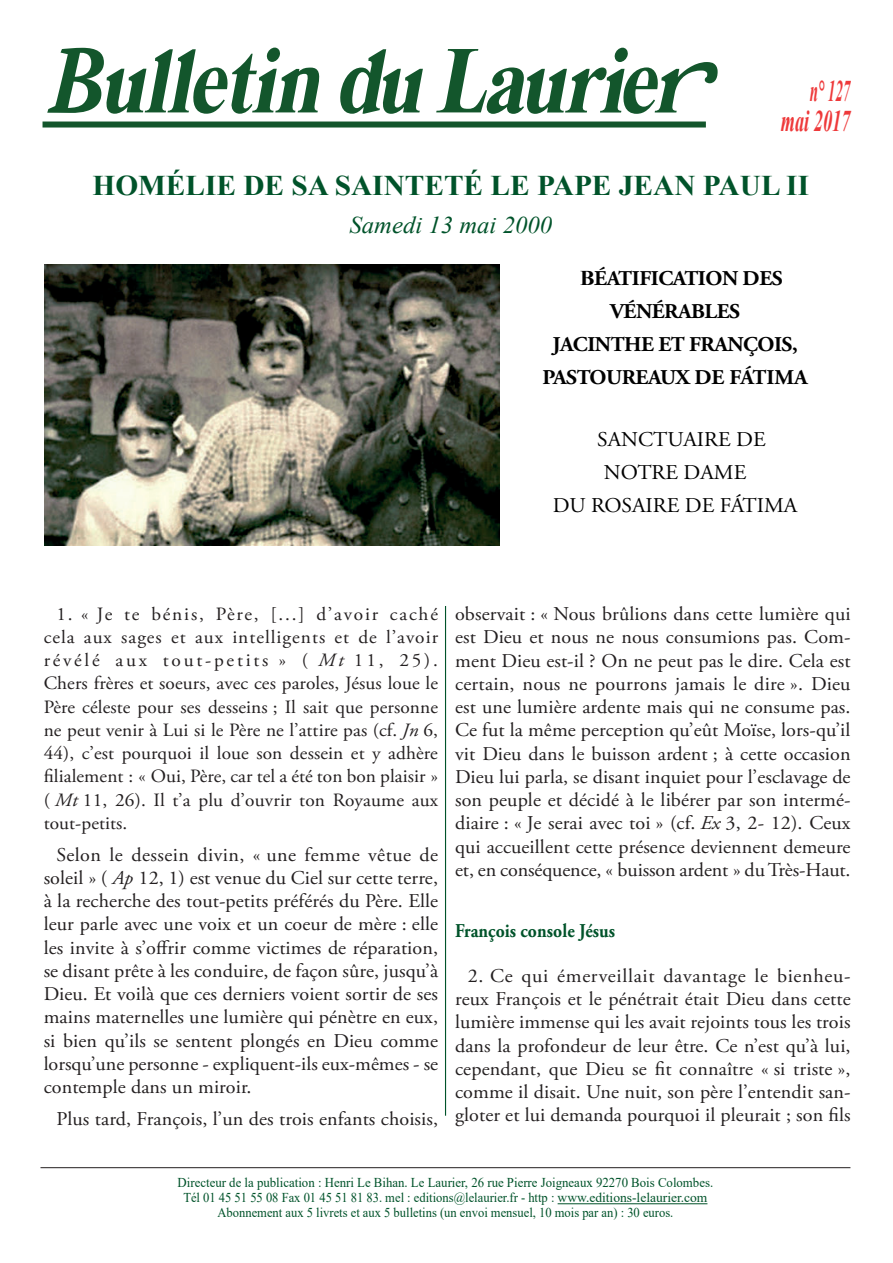
<style>
.page{position:relative;width:893px;height:1263px;background:#fff}
.page>*{position:absolute;margin:0;border:0;box-sizing:border-box;transform-origin:0 0}
.t1{font:italic 700 30px/30px "Times New Roman";color:#ee393a;text-align:right;scale:.5 1}
.t2{font:700 28.5px "Times New Roman";color:#00532a}
.t3{font:italic 24px "Times New Roman";color:#00532a}
.t4{font:700 21px "Adobe Garamond Pro";letter-spacing:-.02em;color:#000}
.t5{font:21px "Adobe Garamond Pro";color:#000}
.t6{font:19.5px/23.2px "Adobe Garamond Pro";letter-spacing:.005em;color:#231f20;text-align:justify}
.t7{font:700 19.5px "Adobe Garamond Pro";letter-spacing:.005em;color:#00532a;scale:.9 1}
.t8{font:18.75px/23.2px "Adobe Garamond Pro";letter-spacing:.005em;color:#231f20;text-align:justify}
.t9{font:13.5px/15px "Times New Roman";color:#00532a;text-align:center;scale:.95 1}
.s1{font-family:"Times New Roman"}
.s2{font-style:italic}
</style>
<div class="page">
<hr style="left:558px;top:1203px;width:149px;height:1px;background:#00532a">
<hr style="left:40px;top:1167px;width:810px;height:1px;background:#231f20">
<div style="left:43px;top:122px;width:663px;height:6px;background:#13562c"></div>
<svg style="left:436px;top:48px;width:282px;height:66px"></svg>
<svg style="left:340px;top:49px;width:83px;height:65px"></svg>
<svg style="left:47px;top:48px;width:273px;height:66px"></svg>
<hr style="left:445px;top:606px;width:1px;height:510px;background:#00532a">
<img style="left:44px;top:265px;width:456px;height:281px">
<h1 class="t1" style="left:781px;top:75px;width:141px">n° 127 mai 2017</h1>
<h2 class="t2" style="left:92px;top:165px;width:718px">HOMÉLIE DE SA SAINTETÉ LE PAPE JEAN PAUL II</h2>
<p class="t3" style="left:350px;top:208px;width:204px">Samedi 13 mai 2000</p>
<p class="t4" style="left:580px;top:266px;width:204px"><span class="s1">B</span>ÉATIFICATION DES</p>
<p class="t4" style="left:610px;top:299px;width:131px">VÉNÉRABLES</p>
<p class="t4" style="left:552px;top:332px;width:247px">JACINTHE ET FRANÇOIS,</p>
<p class="t4" style="left:543px;top:365px;width:266px">PASTOUREAUX DE FÁTIMA</p>
<p class="t5" style="left:597px;top:427px;width:170px">SANCTUAIRE DE</p>
<p class="t5" style="left:604px;top:460px;width:144px">NOTRE DAME</p>
<p class="t5" style="left:553px;top:493px;width:246px">DU ROSAIRE DE FÁTIMA</p>
<p class="t8" style="left:44px;top:603px;width:396px;text-indent:13px">1. « Je te bénis, Père, [...] d’avoir caché cela aux sages et aux intelligents et de l’avoir révélé aux tout-petits » ( <span class="s2">Mt</span> 11, 25).<br>Chers frères et soeurs, avec ces paroles, Jésus loue le Père céleste pour ses desseins ; Il sait que personne ne peut venir à Lui si le Père ne l’attire pas (cf. <span class="s2">Jn</span> 6, 44), c’est pourquoi il loue son dessein et y adhère filialement : « Oui, Père, car tel a été ton bon plaisir » ( <span class="s2">Mt</span> 11, 26). Il t’a plu d’ouvrir ton Royaume aux tout-petits.</p>
<p class="t6" style="left:44px;top:843px;width:396px;text-indent:13px">Selon le dessein divin, « une femme vêtue de soleil » ( <span class="s2">Ap</span> 12, 1) est venue du Ciel sur cette terre, à la recherche des tout-petits préférés du Père. Elle leur parle avec une voix et un coeur de mère : elle les invite à s’offrir comme victimes de réparation, se disant prête à les conduire, de façon sûre, jusqu’à Dieu. Et voilà que ces derniers voient sortir de ses mains maternelles une lumière qui pénètre en eux, si bien qu’ils se sentent plongés en Dieu comme lorsqu’une personne - expliquent-ils eux-mêmes - se contemple dans un miroir.</p>
<p class="t6" style="left:56px;top:1108px;width:383px">Plus tard, François, l’un des trois enfants choisis,</p>
<p class="t6" style="left:455px;top:603px;width:397px">observait : « Nous brûlions dans cette lumière qui est Dieu et nous ne nous consumions pas. Com&shy;ment Dieu est-il ? On ne peut pas le dire. Cela est certain, nous ne pourrons jamais le dire ». Dieu est une lumière ardente mais qui ne consume pas.<br>Ce fut la même perception qu’eût Moïse, lors-qu’il vit Dieu dans le buisson ardent ; à cette occasion Dieu lui parla, se disant inquiet pour l’esclavage de son peuple et décidé à le libérer par son intermé&shy;diaire : « Je serai avec toi » (cf. <span class="s2">Ex</span> 3, 2- 12). Ceux qui accueillent cette présence deviennent demeure et, en conséquence, « buisson ardent » du Très-Haut.</p>
<p class="t7" style="left:455px;top:920px;width:179px">François console Jésus</p>
<p class="t6" style="left:455px;top:965px;width:397px;text-indent:13px">2. Ce qui émerveillait davantage le bienheu&shy;reux François et le pénétrait était Dieu dans cette lumière immense qui les avait rejoints tous les trois dans la profondeur de leur être. Ce n’est qu’à lui, cependant, que Dieu se fit connaître « si triste », comme il disait. Une nuit, son père l’entendit san&shy;gloter et lui demanda pourquoi il pleurait ; son fils</p>
<p class="t9" style="left:178px;top:1175px;width:565px">Directeur de la publication : Henri Le Bihan. Le Laurier, 26 rue Pierre Joigneaux 92270 Bois Colombes.<br>Tél 01 45 51 55 08 Fax 01 45 51 81 83. mel : editions@lelaurier.fr - http : www.editions-lelaurier.com<br>Abonnement aux 5 livrets et aux 5 bulletins (un envoi mensuel, 10 mois par an) : 30 euros.</p>
</div>
